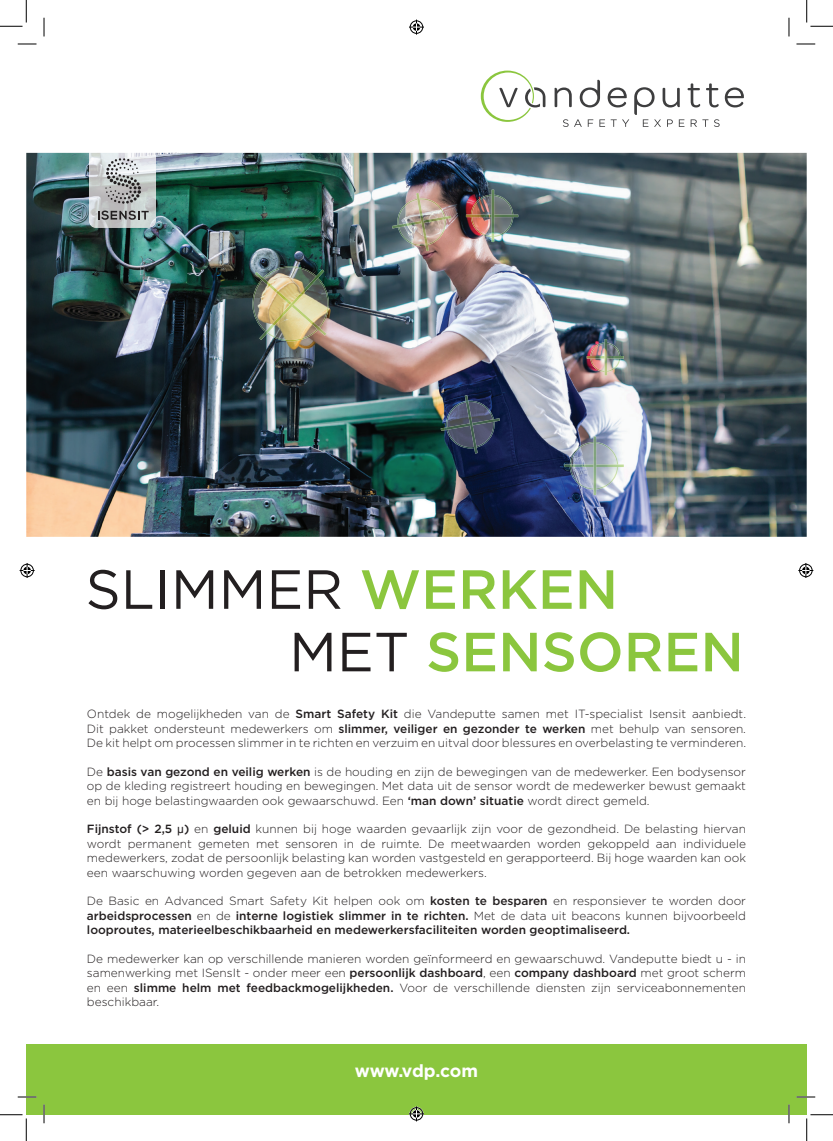
<style>
.page{position:relative;width:833px;height:1141px;background:#fff}
.page>*{position:absolute;margin:0;border:0;box-sizing:border-box;transform-origin:0 0}
.t1{font:500 55px/62.5px "Gotham";color:#8bc63e}
.t2{font:700 17.5px "Gotham";letter-spacing:-.01em;color:#fff}
.t3{font:300 11.88px/14.4px "Gotham";color:#231f20;text-align:justify}
.t4{font:500 11.88px/14.4px "Gotham";color:#231f20;text-align:justify}
.s1{font-weight:400;color:#231f20}
.s2{font-weight:500}
.s3{font-family:"Arial Narrow";font-weight:400}
.s4{font-weight:300}
</style>
<div class="page">
<img style="left:26px;top:153px;width:780px;height:383px">
<svg style="left:554px;top:80px;width:189px;height:47px"></svg>
<svg style="left:480px;top:71px;width:65px;height:51px"></svg>
<img style="left:249px;top:266px;width:82px;height:75px">
<img style="left:255px;top:272px;width:71px;height:63px">
<img style="left:259px;top:269px;width:65px;height:71px">
<img style="left:470px;top:195px;width:43px;height:42px">
<img style="left:465px;top:214px;width:53px;height:3px">
<img style="left:491px;top:190px;width:3px;height:52px">
<img style="left:590px;top:342px;width:30px;height:30px">
<img style="left:586px;top:356px;width:37px;height:2px">
<img style="left:604px;top:339px;width:2px;height:36px">
<img style="left:445px;top:401px;width:50px;height:47px">
<img style="left:440px;top:418px;width:59px;height:13px">
<img style="left:464px;top:395px;width:13px;height:58px">
<img style="left:569px;top:442px;width:48px;height:47px">
<img style="left:563px;top:464px;width:60px;height:3px">
<img style="left:593px;top:436px;width:2px;height:59px">
<img style="left:396px;top:198px;width:50px;height:48px">
<img style="left:392px;top:216px;width:59px;height:12px">
<img style="left:416px;top:193px;width:12px;height:58px">
<div style="left:26px;top:1043px;width:780px;height:71px;background:#8bc63e"></div>
<img style="left:89px;top:204px;width:67px;height:24px">
<svg style="left:98px;top:210px;width:50px;height:10px"></svg>
<svg style="left:89px;top:153px;width:67px;height:51px"></svg>
<svg style="left:18px;top:43px;width:18px;height:2px"></svg>
<svg style="left:796px;top:43px;width:18px;height:2px"></svg>
<svg style="left:18px;top:1096px;width:18px;height:1px"></svg>
<svg style="left:796px;top:1096px;width:18px;height:1px"></svg>
<svg style="left:43px;top:18px;width:2px;height:18px"></svg>
<svg style="left:43px;top:1104px;width:2px;height:19px"></svg>
<svg style="left:788px;top:18px;width:1px;height:18px"></svg>
<svg style="left:787px;top:1104px;width:2px;height:19px"></svg>
<svg style="left:0;top:0;width:27px;height:27px"></svg>
<svg style="left:0;top:1114px;width:27px;height:26px"></svg>
<svg style="left:806px;top:0;width:26px;height:27px"></svg>
<svg style="left:806px;top:1114px;width:26px;height:26px"></svg>
<svg style="left:409px;top:20px;width:15px;height:15px"></svg>
<svg style="left:409px;top:1106px;width:15px;height:15px"></svg>
<svg style="left:20px;top:563px;width:15px;height:15px"></svg>
<svg style="left:798px;top:563px;width:14px;height:15px"></svg>
<h1 class="t1" style="left:289px;top:557px;width:456px;text-indent:-203px"><span class="s1">SLIMMER</span> WERKEN<br><span class="s1">MET</span> SENSOREN</h1>
<p class="t3" style="left:87px;top:706px;width:660px">Ontdek de mogelijkheden van de <span class="s2">Smart Safety Kit</span> die Vandeputte samen met IT-specialist Isensit aanbiedt.<br>Dit pakket ondersteunt medewerkers om <span class="s2">slimmer, veiliger en gezonder te werken</span> met behulp van sensoren.<br>De kit helpt om processen slimmer in te richten en verzuim en uitval door blessures en overbelasting te verminderen.</p>
<p class="t3" style="left:87px;top:764px;width:660px">De <span class="s2">basis van gezond en veilig werken</span> is de houding en zijn de bewegingen van de medewerker. Een bodysensor op de kleding registreert houding en bewegingen. Met data uit de sensor wordt de medewerker bewust gemaakt en bij hoge belastingwaarden ook gewaarschuwd. Een <span class="s2">‘man down’ situatie</span> wordt direct gemeld.</p>
<p class="t3" style="left:87px;top:821px;width:660px"><span class="s2">Fijnstof (&gt; 2,5</span> <span class="s3">µ</span><span class="s2">)</span> en <span class="s2">geluid</span> kunnen bij hoge waarden gevaarlijk zijn voor de gezondheid. De belasting hiervan wordt permanent gemeten met sensoren in de ruimte. De meetwaarden worden gekoppeld aan individuele medewerkers, zodat de persoonlijk belasting kan worden vastgesteld en gerapporteerd. Bij hoge waarden kan ook een waarschuwing worden gegeven aan de betrokken medewerkers.</p>
<p class="t4" style="left:87px;top:893px;width:660px"><span class="s4">De Basic en Advanced Smart Safety Kit helpen ook om</span> kosten te besparen <span class="s4">en responsiever te worden door </span>arbeidsprocessen <span class="s4">en de</span> interne logistiek slimmer in te richten. <span class="s4">Met de data uit beacons kunnen bijvoorbeeld </span>looproutes, materieelbeschikbaarheid en medewerkersfaciliteiten worden geoptimaliseerd.</p>
<p class="t3" style="left:87px;top:951px;width:660px">De medewerker kan op verschillende manieren worden geïnformeerd en gewaarschuwd. Vandeputte biedt u - in samenwerking met ISensIt - onder meer een <span class="s2">persoonlijk dashboard</span>, een <span class="s2">company dashboard</span> met groot scherm en een <span class="s2">slimme helm met feedbackmogelijkheden.</span> Voor de verschillende diensten zijn serviceabonnementen beschikbaar.</p>
<h2 class="t2" style="left:354px;top:1059px;width:125px">www.vdp.com</h2>
</div>
